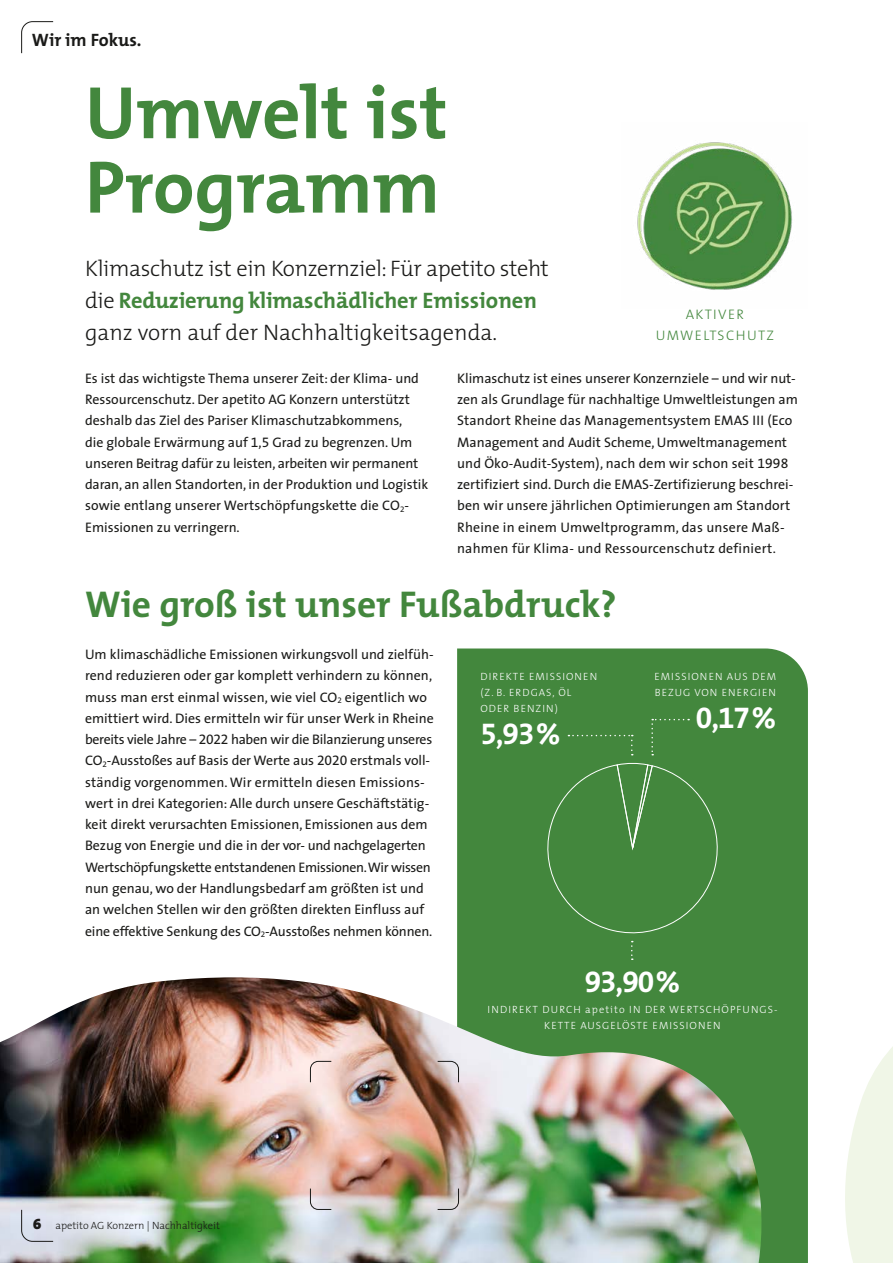
<style>
.page{position:relative;width:893px;height:1263px;background:#fff}
.page>*{position:absolute;margin:0;border:0;box-sizing:border-box;transform-origin:0 0}
.t1{font:700 75px/74.4px "The Mix";color:#43873d}
.t2{font:700 37.5px "The Mix";color:#43873d}
.t3{font:30px "The Mix Bold Expert";letter-spacing:-.035em;color:#fff}
.t4{font:300 22.5px/32px "The Mix";letter-spacing:-.015em;color:#1a1a18}
.t5{font:700 18px "The Mix";color:#1a1a18}
.t6{font:15px "The Mix Black Expert";color:#1a1a18}
.t7{font:13.8px/21.3px "The Sans";color:#1a1a18}
.t8{font:300 13.8px/21.3px "The Mix";letter-spacing:.1em;color:#43873d;text-align:center}
.t9{font:300 10.5px/15.9px "The Mix";letter-spacing:.1em;color:#fff}
.t10{font:300 10.5px "The Mix";color:#1a1a18}
.s1{font-weight:700;color:#43873d}
.s2{font-family:"The Sans Expert"}
.s3{font-family:"The Mix";font-weight:700}
</style>
<div class="page">
<div style="left:457px;top:648px;width:351px;height:615px;background:#43873d"></div>
<svg style="left:568px;top:735px;width:65px;height:20px"></svg>
<div style="left:539px;top:763px;width:187px;height:197px;background:#43873d"></div>
<svg style="left:651px;top:719px;width:38px;height:36px"></svg>
<img style="left:0;top:977px;width:763px;height:286px">
<img style="left:637px;top:142px;width:155px;height:148px">
<svg style="left:310px;top:1060px;width:22px;height:23px"></svg>
<svg style="left:437px;top:1060px;width:22px;height:23px"></svg>
<svg style="left:310px;top:1188px;width:22px;height:22px"></svg>
<svg style="left:437px;top:1188px;width:22px;height:22px"></svg>
<svg style="left:845px;top:1047px;width:48px;height:216px"></svg>
<svg style="left:21px;top:21px;width:33px;height:33px"></svg>
<svg style="left:21px;top:1209px;width:33px;height:33px"></svg>
<h3 class="t5" style="left:32px;top:25px;width:111px">Wir im Fokus.</h3>
<h1 class="t1" style="left:85px;top:74px;width:364px">Umwelt ist<br>Programm</h1>
<h3 class="t4" style="left:85px;top:252px;width:465px">Klimaschutz ist ein Konzernziel: Für apetito steht die <span class="s1">Reduzierung klimaschädlicher Emissionen </span>ganz vorn auf der Nachhaltigkeitsagenda.</h3>
<p class="t7" style="left:85px;top:367px;width:345px">Es ist das wichtigste Thema unserer Zeit: der Klima- und Ressourcenschutz. Der apetito AG Konzern unterstützt deshalb das Ziel des Pariser Klimaschutzabkommens,<br>die globale Erwärmung auf <span class="s2">1</span>,<span class="s2">5</span> Grad zu begrenzen. Um unseren Beitrag dafür zu leisten, arbeiten wir permanent daran, an allen Standorten, in der Produktion und Logistik sowie entlang unserer Wertschöpfungskette die CO<sub>2</sub>-- Emissionen zu verringern.</p>
<p class="t8" style="left:656px;top:303px;width:120px">AKTIVER<br>UMWELTSCHUTZ</p>
<p class="t7" style="left:457px;top:367px;width:342px">Klimaschutz ist eines unserer Konzernziele – und wir nut&shy;zen als Grundlage für nachhaltige Umweltleistungen am Standort Rheine das Managementsystem EMAS III (Eco Management and Audit Scheme, Umweltmanagement und Öko-Audit-System), nach dem wir schon seit <span class="s2">1998 </span>zertifiziert sind. Durch die EMAS-Zertifizierung beschrei&shy;ben wir unsere jährlichen Optimierungen am Standort Rheine in einem Umweltprogramm, das unsere Maß&shy;nahmen für Klima- und Ressourcenschutz definiert.</p>
<h2 class="t2" style="left:85px;top:572px;width:533px">Wie groß ist unser Fußabdruck?</h2>
<p class="t7" style="left:85px;top:643px;width:350px">Um klimaschädliche Emissionen wirkungsvoll und zielfüh&shy;rend reduzieren oder gar komplett verhindern zu können, muss man erst einmal wissen, wie viel CO<sub>2</sub> eigentlich wo emittiert wird. Dies ermitteln wir für unser Werk in Rheine bereits viele Jahre – <span class="s2">2022</span> haben wir die Bilanzierung unseres CO<sub>2</sub>-Ausstoßes auf Basis der Werte aus <span class="s2">2020</span> erstmals voll&shy;ständig vorgenommen. Wir ermitteln diesen Emissions&shy;wert in drei Kategorien: Alle durch unsere Geschäftstätig&shy;keit direkt verursachten Emissionen, Emissionen aus dem Bezug von Energie und die in der vor- und nachgelagerten Wertschöpfungskette entstandenen Emissionen. Wir wissen nun genau, wo der Handlungsbedarf am größten ist und an welchen Stellen wir den größten direkten Einfluss auf eine effektive Senkung des CO<sub>2</sub>-Ausstoßes nehmen können.</p>
<p class="t9" style="left:480px;top:668px;width:118px">DIREKTE EMISSIONEN (Z. B. ERDGAS, ÖL<br>ODER BENZIN)</p>
<h3 class="t3" style="left:480px;top:708px;width:82px">5,93 <span class="s3">%</span></h3>
<p class="t9" style="left:654px;top:668px;width:123px">EMISSIONEN AUS DEM<br>BEZUG VON ENERGIEN</p>
<h3 class="t3" style="left:696px;top:693px;width:82px">0,17 <span class="s3">%</span></h3>
<h3 class="t3" style="left:585px;top:956px;width:97px">93,90 <span class="s3">%</span></h3>
<p class="t9" style="left:487px;top:1001px;width:292px;text-align:center">INDIREKT DURCH apetito IN DER WERTSCHÖPFUNGS-<br>KETTE AUSGELÖSTE EMISSIONEN</p>
<p class="t6" style="left:33px;top:1211px;width:10px">6</p>
<p class="t10" style="left:55px;top:1217px;width:166px">apetito AG Konzern | Nachhaltigkeit</p>
</div>
